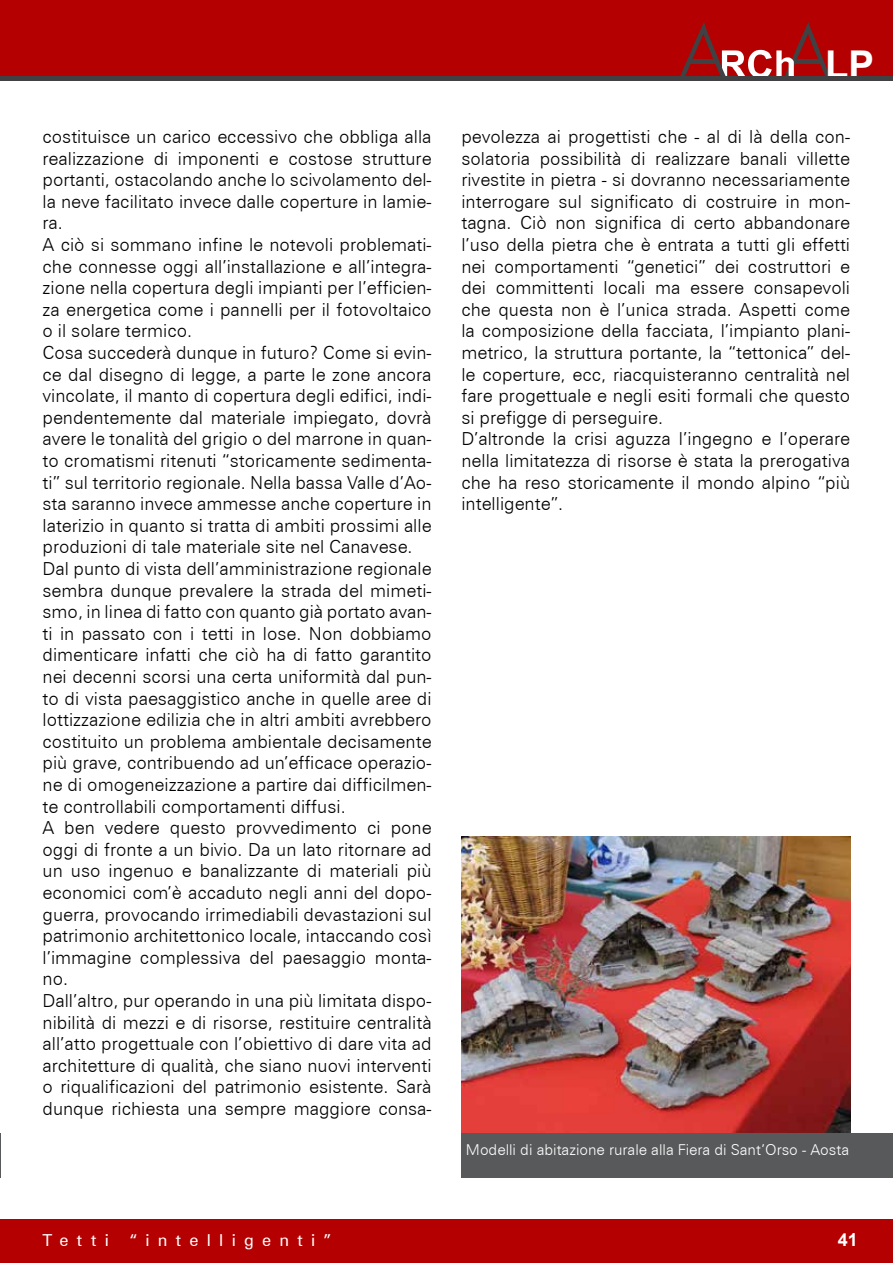
<style>
.page{position:relative;width:893px;height:1263px;background:#fff}
.page>*{position:absolute;margin:0;border:0;box-sizing:border-box;transform-origin:0 0}
.t1{font:700 38.25px "Arial";color:#fff}
.t2{font:300 18px/21.6px "Zurich BT";color:#000}
.t3{font:700 18px "Arial";color:#fff}
.t4{font:16.5px "Zurich BT";letter-spacing:.505em;color:#fff}
.t5{font:300 15px "Zurich BT";color:#fff}
</style>
<div class="page">
<div style="left:0;top:1219px;width:893px;height:44px;background:#b40000"></div>
<div style="left:0;top:0;width:893px;height:79px;background:#b40000"></div>
<hr style="left:0;top:76px;width:893px;height:4px;background:#414042">
<svg style="left:680px;top:22px;width:150px;height:54px"></svg>
<hr style="left:690px;top:59px;width:27px;height:4px;background:#414042">
<img style="left:461px;top:836px;width:389px;height:297px">
<hr style="left:0;top:1133px;width:1px;height:45px;background:#58595b">
<div style="left:461px;top:1133px;width:432px;height:45px;background:#58595b"></div>
<h1 class="t1" style="left:825px;top:39px;width:50px">LP</h1>
<p class="t2" style="left:43px;top:126px;width:391px">costituisce un carico eccessivo che obbliga alla realizzazione di imponenti e costose strutture portanti, ostacolando anche lo scivolamento del&shy;la neve facilitato invece dalle coperture in lamie&shy;ra.<br>A ciò si sommano infine le notevoli problemati&shy;che connesse oggi all’installazione e all’integra&shy;zione nella copertura degli impianti per l’efficien&shy;za energetica come i pannelli per il fotovoltaico o il solare termico.<br>Cosa succederà dunque in futuro? Come si evin&shy;ce dal disegno di legge, a parte le zone ancora vincolate, il manto di copertura degli edifici, indi&shy;pendentemente dal materiale impiegato, dovrà avere le tonalità del grigio o del marrone in quan&shy;to cromatismi ritenuti “storicamente sedimenta&shy;ti” sul territorio regionale. Nella bassa Valle d’Ao&shy;sta saranno invece ammesse anche coperture in laterizio in quanto si tratta di ambiti prossimi alle produzioni di tale materiale site nel Canavese.<br>Dal punto di vista dell’amministrazione regionale sembra dunque prevalere la strada del mimeti&shy;smo, in linea di fatto con quanto già portato avan&shy;ti in passato con i tetti in lose. Non dobbiamo dimenticare infatti che ciò ha di fatto garantito nei decenni scorsi una certa uniformità dal pun&shy;to di vista paesaggistico anche in quelle aree di lottizzazione edilizia che in altri ambiti avrebbero costituito un problema ambientale decisamente più grave, contribuendo ad un’efficace operazio&shy;ne di omogeneizzazione a partire dai difficilmen&shy;te controllabili comportamenti diffusi.<br>A ben vedere questo provvedimento ci pone oggi di fronte a un bivio. Da un lato ritornare ad un uso ingenuo e banalizzante di materiali più economici com’è accaduto negli anni del dopo&shy;guerra, provocando irrimediabili devastazioni sul patrimonio architettonico locale, intaccando così l’immagine complessiva del paesaggio monta&shy;no.<br>Dall’altro, pur operando in una più limitata dispo&shy;nibilità di mezzi e di risorse, restituire centralità all’atto progettuale con l’obiettivo di dare vita ad architetture di qualità, che siano nuovi interventi o riqualificazioni del patrimonio esistente. Sarà dunque richiesta una sempre maggiore consa-</p>
<p class="t2" style="left:461px;top:126px;width:390px">pevolezza ai progettisti che - al di là della con&shy;solatoria possibilità di realizzare banali villette rivestite in pietra - si dovranno necessariamente interrogare sul significato di costruire in mon&shy;tagna. Ciò non significa di certo abbandonare l’uso della pietra che è entrata a tutti gli effetti nei comportamenti “genetici” dei costruttori e dei committenti locali ma essere consapevoli che questa non è l’unica strada. Aspetti come la composizione della facciata, l’impianto plani&shy;metrico, la struttura portante, la “tettonica” del&shy;le coperture, ecc, riacquisteranno centralità nel fare progettuale e negli esiti formali che questo si prefigge di perseguire.<br>D’altronde la crisi aguzza l’ingegno e l’operare nella limitatezza di risorse è stata la prerogativa che ha reso storicamente il mondo alpino “più intelligente”.</p>
<p class="t5" style="left:466px;top:1141px;width:385px">Modelli di abitazione rurale alla Fiera di Sant’Orso - Aosta</p>
<p class="t4" style="left:43px;top:1230px;width:68px">Tetti</p>
<p class="t4" style="left:130px;top:1230px;width:203px">“intelligenti”</p>
<p class="t3" style="left:838px;top:1228px;width:22px">41</p>
</div>
